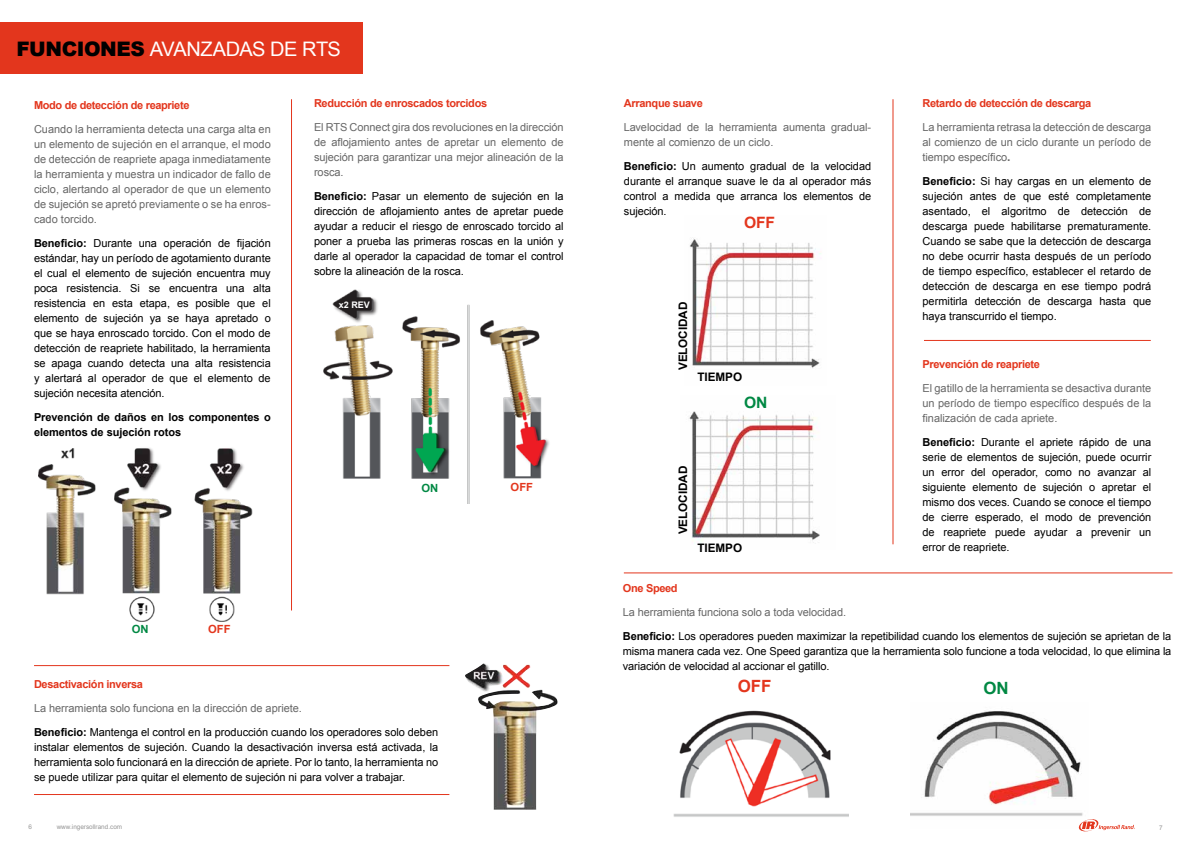
<style>
.page{position:relative;width:1191px;height:842px;background:#fff}
.page>*{position:absolute;margin:0;border:0;box-sizing:border-box;transform-origin:0 0}
.t1{font:20px "Arial";letter-spacing:-.03em;color:#fff}
.t2{font:700 16.9px "Arial";color:#e3361d}
.t3{font:700 16.9px "Arial";color:#008843}
.t4{font:700 15.6px "Arial";color:#e3361d}
.t5{font:700 15.6px "Arial";color:#008843}
.t6{font:700 11.7px "Arial";letter-spacing:-.005em;color:#000}
.t7{font:700 11.2px "Arial";letter-spacing:-.005em;color:#e3361d}
.t8{font:700 11.2px "Arial";color:#008843}
.t9{font:11px/15px "Arial";letter-spacing:-.005em;color:#000;text-align:justify}
.t10{font:11px/15px "Arial";letter-spacing:-.005em;color:#676767;text-align:justify}
.t11{font:700 11px "Arial";letter-spacing:-.03em;color:#e3361d}
.t12{font:700 11px/15px "Arial";letter-spacing:-.005em;color:#000}
.t13{font:700 9px "Arial";color:#fff}
.t14{font:6.4px "Arial";color:#969696}
.s1{font-weight:900;color:#000}
.s2{font-weight:700}
.s3{color:#676767}
.s4{font-weight:700;font-size:12px}
</style>
<div class="page">
<hr style="left:892px;top:99px;width:1px;height:445px;background:#e3361d">
<div style="left:0;top:23px;width:363px;height:51px;background:#e3361d"></div>
<img style="left:465px;top:663px;width:93px;height:147px">
<img style="left:39px;top:448px;width:214px;height:174px">
<img style="left:323px;top:289px;width:226px;height:215px">
<hr style="left:291px;top:99px;width:1px;height:511px;background:#e3361d">
<hr style="left:34px;top:794px;width:415px;height:1px;background:#e3361d">
<img style="left:910px;top:711px;width:173px;height:105px">
<img style="left:673px;top:710px;width:175px;height:107px">
<img style="left:689px;top:411px;width:131px;height:132px">
<hr style="left:624px;top:573px;width:548px;height:1px;background:#e3361d">
<hr style="left:924px;top:340px;width:226px;height:1px;background:#e3361d">
<img style="left:690px;top:238px;width:131px;height:130px">
<hr style="left:34px;top:665px;width:415px;height:1px;background:#e3361d">
<svg style="left:1078px;top:819px;width:57px;height:13px"></svg>
<h1 class="t1" style="left:17px;top:36px;width:326px"><span class="s1">FUNCIONES</span> AVANZADAS DE RTS</h1>
<p class="t11" style="left:34px;top:98px;width:157px">Modo de detección de reapriete</p>
<p class="t10" style="left:34px;top:122px;width:238px">Cuando la herramienta detecta una carga alta en un elemento de sujeción en el arranque, el modo de detección de reapriete apaga inmediatamente la herramienta y muestra un indicador de fallo de ciclo, alertando al operador de que un elemento de sujeción se apretó previamente o se ha enros&shy;cado torcido.</p>
<p class="t9" style="left:34px;top:236px;width:238px"><span class="s2">Beneficio:</span> Durante una operación de fijación estándar, hay un período de agotamiento durante el cual el elemento de sujeción encuentra muy poca resistencia. Si se encuentra una alta resistencia en esta etapa, es posible que el elemento de sujeción ya se haya apretado o que se haya enroscado torcido. Con el modo de detección de reapriete habilitado, la herramienta se apaga cuando detecta una alta resistencia y alertará al operador de que el elemento de sujeción necesita atención.</p>
<p class="t12" style="left:34px;top:410px;width:238px">Prevención de daños en los componentes o elementos de sujeción rotos</p>
<p class="t11" style="left:314px;top:96px;width:175px">Reducción de enroscados torcidos</p>
<p class="t10" style="left:314px;top:120px;width:251px">El RTS Connect gira dos revoluciones en la dirección de aflojamiento antes de apretar un elemento de sujeción para garantizar una mejor alineación de la rosca.</p>
<p class="t9" style="left:314px;top:189px;width:251px"><span class="s2">Beneficio:</span> Pasar un elemento de sujeción en la dirección de aflojamiento antes de apretar puede ayudar a reducir el riesgo de enroscado torcido al poner a prueba las primeras roscas en la unión y darle al operador la capacidad de tomar el control sobre la alineación de la rosca.</p>
<p class="t13" style="left:339px;top:299px;width:32px">x2 REV</p>
<p class="t8" style="left:421px;top:480px;width:18px">ON</p>
<p class="t7" style="left:510px;top:480px;width:24px">OFF</p>
<p class="t8" style="left:132px;top:621px;width:18px">ON</p>
<p class="t7" style="left:208px;top:621px;width:24px">OFF</p>
<p class="t11" style="left:34px;top:677px;width:110px">Desactivación inversa</p>
<p class="t9" style="left:34px;top:696px;width:406px;line-height:24px"><span class="s3">La herramienta solo funciona en la dirección de apriete.<br></span><span class="s2">Beneficio:</span> Mantenga el control en la producción cuando los operadores solo deben</p>
<p class="t9" style="left:34px;top:739px;width:406px">instalar elementos de sujeción. Cuando la desactivación inversa está activada, la herramienta solo funcionará en la dirección de apriete. Por lo tanto, la herramienta no se puede utilizar para quitar el elemento de sujeción ni para volver a trabajar.</p>
<p class="t11" style="left:624px;top:96px;width:80px">Arranque suave</p>
<p class="t10" style="left:624px;top:120px;width:249px">Lavelocidad de la herramienta aumenta gradual&shy;mente al comienzo de un ciclo.</p>
<p class="t9" style="left:624px;top:159px;width:249px"><span class="s2">Beneficio:</span> Un aumento gradual de la velocidad durante el arranque suave le da al operador más control a medida que arranca los elementos de sujeción.</p>
<h3 class="t4" style="left:744px;top:213px;width:33px">OFF</h3>
<p class="t6" style="left:675px;top:370px;width:70px;rotate:-90deg">VELOCIDAD</p>
<p class="t6" style="left:697px;top:369px;width:46px">TIEMPO</p>
<h3 class="t5" style="left:744px;top:392px;width:25px">ON</h3>
<p class="t6" style="left:675px;top:534px;width:70px;rotate:-90deg">VELOCIDAD</p>
<p class="t6" style="left:697px;top:540px;width:46px">TIEMPO</p>
<p class="t11" style="left:922px;top:96px;width:170px">Retardo de detección de descarga</p>
<p class="t10" style="left:922px;top:120px;width:230px">La herramienta retrasa la detección de descarga al comienzo de un ciclo durante un período de tiempo específico<span class="s4">.</span></p>
<p class="t9" style="left:922px;top:174px;width:230px"><span class="s2">Beneficio:</span> Si hay cargas en un elemento de sujeción antes de que esté completamente asentado, el algoritmo de detección de descarga puede habilitarse prematuramente.<br>Cuando se sabe que la detección de descarga no debe ocurrir hasta después de un período de tiempo específico, establecer el retardo de detección de descarga en ese tiempo podrá permitirla detección de descarga hasta que haya transcurrido el tiempo.</p>
<p class="t11" style="left:922px;top:357px;width:119px">Prevención de reapriete</p>
<p class="t10" style="left:922px;top:381px;width:230px">El gatillo de la herramienta se desactiva durante un período de tiempo específico después de la finalización de cada apriete.</p>
<p class="t9" style="left:922px;top:435px;width:230px"><span class="s2">Beneficio:</span> Durante el apriete rápido de una serie de elementos de sujeción, puede ocurrir un error del operador, como no avanzar al siguiente elemento de sujeción o apretar el mismo dos veces. Cuando se conoce el tiempo de cierre esperado, el modo de prevención de reapriete puede ayudar a prevenir un error de reapriete.</p>
<p class="t11" style="left:623px;top:581px;width:56px">One Speed</p>
<p class="t9" style="left:623px;top:600px;width:550px;line-height:24px"><span class="s3">La herramienta funciona solo a toda velocidad.<br></span><span class="s2">Beneficio:</span> Los operadores pueden maximizar la repetibilidad cuando los elementos de sujeción se aprietan de la</p>
<p class="t9" style="left:623px;top:643px;width:550px">misma manera cada vez. One Speed garantiza que la herramienta solo funcione a toda velocidad, lo que elimina la variación de velocidad al accionar el gatillo.</p>
<h2 class="t2" style="left:738px;top:674px;width:35px">OFF</h2>
<h2 class="t3" style="left:983px;top:677px;width:27px">ON</h2>
<p class="t14" style="left:28px;top:823px;width:5px">6</p>
<p class="t14" style="left:57px;top:823px;width:67px">www.ingersollrand.com</p>
<p class="t14" style="left:1159px;top:823px;width:5px">7</p>
</div>
